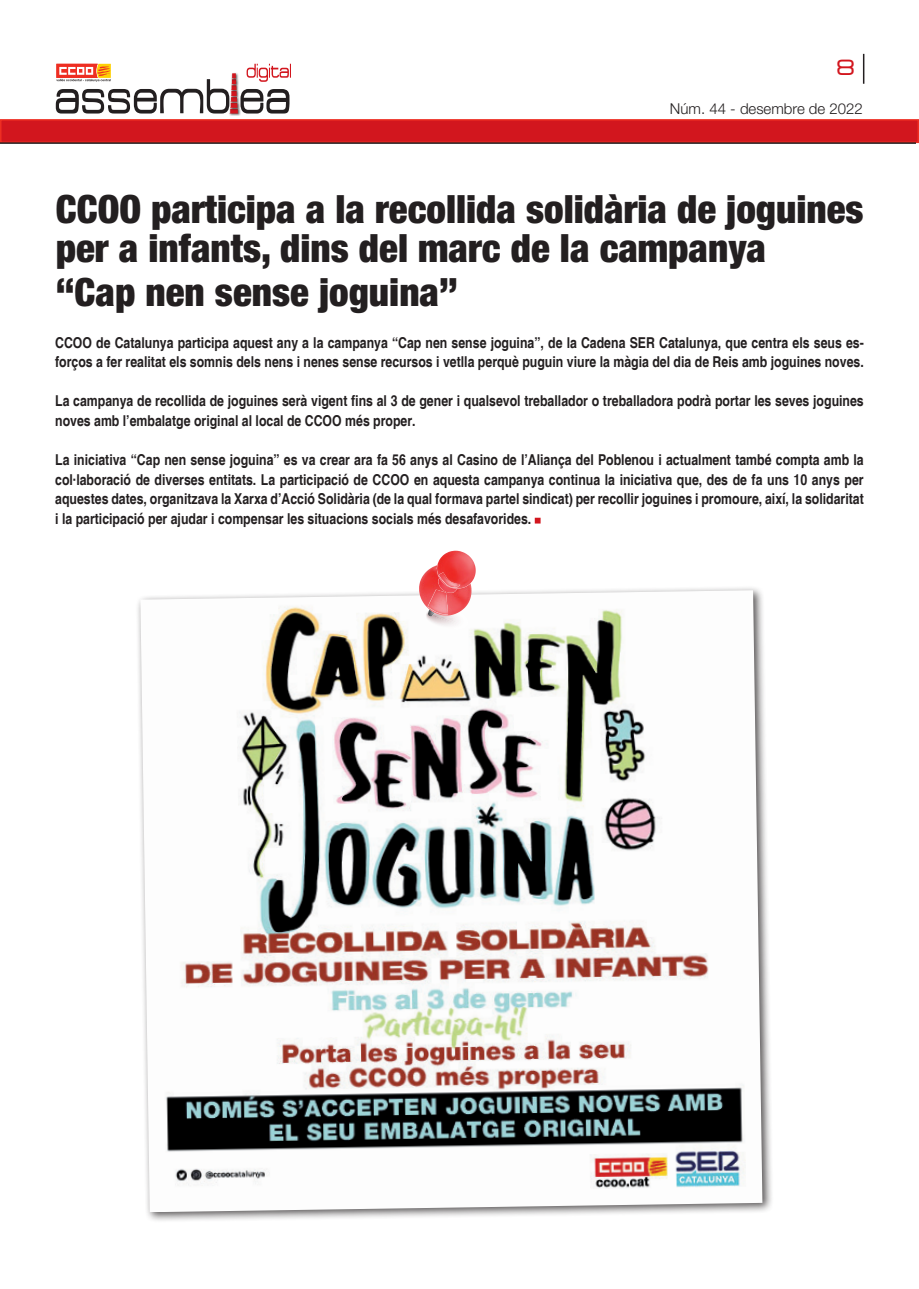
<style>
.page{position:relative;width:919px;height:1289px;background:#fff}
.page>*{position:absolute;margin:0;border:0;box-sizing:border-box;transform-origin:0 0}
.t1{font:900 condensed 39px/39px "Helvetica Neue";color:#231f20}
.t2{font:24px "Acens";color:#d2161e}
.t3{font:700 condensed 15px/19.5px "Helvetica";color:#231f20}
.t4{font:300 15px "Helvetica Neue";color:#231f20}
</style>
<div class="page">
<div style="left:228px;top:108px;width:13px;height:8px;background:#231f20;opacity:.75"></div>
<svg style="left:56px;top:64px;width:235px;height:49px"></svg>
<hr style="left:862px;top:54px;width:2px;height:30px;background:#231f20">
<div style="left:1px;top:120px;width:917px;height:22px;background:#d2161e"></div>
<div style="left:0;top:119px;width:918px;height:24px;border:2px solid #ee2e22"></div>
<hr style="left:0;top:142px;width:915px;height:2px;background:#231f20">
<div style="left:135px;top:585px;width:638px;height:637px;background:#231f20;opacity:.75"></div>
<img style="left:140px;top:590px;width:622px;height:622px">
<svg style="left:424px;top:615px;width:45px;height:15px"></svg>
<img style="left:419px;top:565px;width:52px;height:50px">
<img style="left:438px;top:588px;width:19px;height:5px">
<img style="left:437px;top:550px;width:38px;height:38px">
<img style="left:428px;top:589px;width:20px;height:25px">
<img style="left:438px;top:572px;width:22px;height:15px">
<svg style="left:534px;top:517px;width:6px;height:6px"></svg>
<h2 class="t2" style="left:836px;top:55px;width:19px">8</h2>
<p class="t4" style="left:670px;top:99px;width:194px">Núm. 44 - desembre de 2022</p>
<h1 class="t1" style="left:56px;top:189px;width:809px">CCOO participa a la recollida solidària de joguines per a infants, dins del marc de la campanya</h1>
<h1 class="t1" style="left:56px;top:272px;width:403px">“Cap nen sense joguina”</h1>
<p class="t3" style="left:55px;top:333px;width:810px">CCOO de Catalunya participa aquest any a la campanya “Cap nen sense joguina”, de la Cadena SER Catalunya, que centra els seus es&shy;forços a fer realitat els somnis dels nens i nenes sense recursos i vetlla perquè puguin viure la màgia del dia de Reis amb joguines noves.</p>
<p class="t3" style="left:55px;top:391px;width:810px">La campanya de recollida de joguines serà vigent fins al 3 de gener i qualsevol treballador o treballadora podrà portar les seves joguines noves amb l’embalatge original al local de CCOO més proper.</p>
<p class="t3" style="left:55px;top:450px;width:810px;text-align:justify">La iniciativa “Cap nen sense joguina” es va crear ara fa 56 anys al Casino de l’Aliança del Poblenou i actualment també compta amb la col·laboració de diverses entitats. La participació de CCOO en aquesta campanya continua la iniciativa que, des de fa uns 10 anys per aquestes dates, organitzava la Xarxa d’Acció Solidària (de la qual formava partel sindicat) per recollir joguines i promoure, així, la solidaritat i la participació per ajudar i compensar les situacions socials més desafavorides.</p>
</div>
